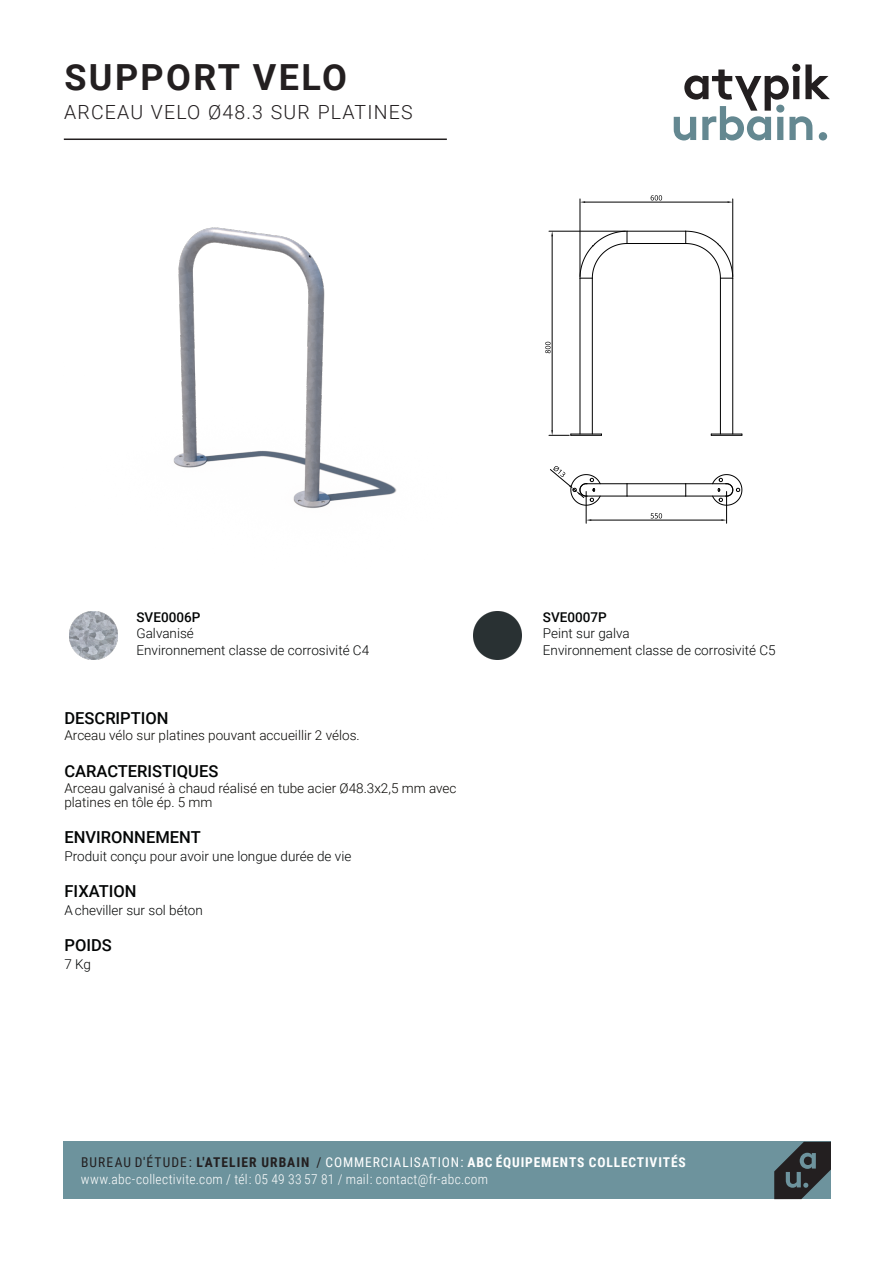
<style>
.page{position:relative;width:894px;height:1263px;background:#fff}
.page>*{position:absolute;margin:0;border:0;box-sizing:border-box;transform-origin:0 0}
.t1{font:700 36px "Roboto";letter-spacing:.065em;color:#231f20}
.t2{font:300 19.5px "Roboto";letter-spacing:.06em;color:#231f20}
.t3{font:500 16.5px "Roboto";color:#030505}
.t4{font:300 13.5px/16.5px "Roboto";color:#030505}
.t5{font:300 13.5px/16.2px "Roboto Condensed";letter-spacing:.02em;color:#fff}
.t6{font:300 13.5px/13.5px "Roboto";color:#080704}
.t7{font:500 13.5px "Roboto";color:#030505}
.s1{color:#030505}
.s2{font-weight:400;color:#231f20}
.s3{font-weight:700;color:#231f20}
.s4{font-weight:400}
.s5{font-weight:700}
</style>
<div class="page">
<div style="left:64px;top:1142px;width:766px;height:57px;background:#6d939d"></div>
<svg style="left:673px;top:64px;width:156px;height:76px"></svg>
<hr style="left:64px;top:139px;width:382px;height:1px;background:#231f20">
<svg style="left:774px;top:1142px;width:56px;height:57px"></svg>
<img style="left:70px;top:612px;width:47px;height:47px">
<img style="left:473px;top:612px;width:48px;height:47px">
<hr style="left:732px;top:278px;width:1px;height:156px;background:#000">
<hr style="left:719px;top:278px;width:1px;height:156px;background:#000">
<hr style="left:626px;top:231px;width:59px;height:1px;background:#000">
<hr style="left:626px;top:243px;width:59px;height:1px;background:#000">
<hr style="left:579px;top:278px;width:1px;height:156px;background:#000">
<hr style="left:592px;top:278px;width:1px;height:156px;background:#000">
<svg style="left:685px;top:231px;width:48px;height:48px"></svg>
<svg style="left:579px;top:231px;width:48px;height:48px"></svg>
<hr style="left:570px;top:434px;width:31px;height:1px;background:#000">
<hr style="left:570px;top:435px;width:31px;height:1px;background:#000">
<hr style="left:711px;top:434px;width:30px;height:1px;background:#000">
<hr style="left:711px;top:435px;width:30px;height:1px;background:#000">
<hr style="left:626px;top:483px;width:59px;height:1px;background:#000">
<hr style="left:626px;top:496px;width:59px;height:1px;background:#000">
<hr style="left:685px;top:496px;width:41px;height:1px;background:#000">
<hr style="left:685px;top:483px;width:41px;height:1px;background:#000">
<hr style="left:586px;top:496px;width:40px;height:1px;background:#000">
<hr style="left:586px;top:483px;width:40px;height:1px;background:#000">
<svg style="left:626px;top:484px;width:1px;height:12px"></svg>
<svg style="left:685px;top:484px;width:1px;height:12px"></svg>
<svg style="left:711px;top:474px;width:31px;height:32px"></svg>
<hr style="left:579px;top:199px;width:1px;height:78px;background:#000">
<hr style="left:732px;top:199px;width:1px;height:78px;background:#000">
<hr style="left:585px;top:202px;width:142px;height:1px;background:#000">
<svg style="left:579px;top:201px;width:6px;height:2px"></svg>
<svg style="left:650px;top:195px;width:11px;height:5px"></svg>
<hr style="left:548px;top:231px;width:77px;height:1px;background:#000">
<hr style="left:551px;top:236px;width:1px;height:194px;background:#000">
<svg style="left:548px;top:430px;width:23px;height:6px"></svg>
<svg style="left:545px;top:342px;width:5px;height:11px"></svg>
<hr style="left:585px;top:491px;width:1px;height:32px;background:#000">
<hr style="left:726px;top:491px;width:1px;height:32px;background:#000">
<hr style="left:591px;top:520px;width:130px;height:1px;background:#000">
<svg style="left:650px;top:513px;width:11px;height:5px"></svg>
<svg style="left:550px;top:466px;width:50px;height:40px"></svg>
<img style="left:173px;top:227px;width:224px;height:282px">
<h1 class="t1" style="left:64px;top:63px;width:284px">SUPPORT VELO</h1>
<h2 class="t2" style="left:64px;top:105px;width:349px">ARCEAU VELO Ø48.3 SUR PLATINES</h2>
<p class="t7" style="left:136px;top:612px;width:65px">SVE0006P</p>
<p class="t4" style="left:136px;top:627px;width:234px">Galvanisé<br>Environnement classe de corrosivité C4</p>
<p class="t3" style="left:64px;top:711px;width:106px">DESCRIPTION</p>
<p class="t6" style="left:64px;top:730px;width:297px">Arceau vélo sur platines pouvant accueillir 2 vélos<span class="s1">.</span></p>
<p class="t3" style="left:64px;top:764px;width:155px">CARACTERISTIQUES</p>
<p class="t6" style="left:64px;top:783px;width:393px">Arceau galvanisé à chaud réalisé en tube acier Ø48.3x2,5 mm avec platines en tôle ép. 5 mm</p>
<p class="t3" style="left:64px;top:831px;width:138px">ENVIRONNEMENT</p>
<p class="t4" style="left:64px;top:849px;width:288px">Produit conçu pour avoir une longue durée de vie</p>
<p class="t3" style="left:64px;top:885px;width:74px">FIXATION</p>
<p class="t4" style="left:64px;top:903px;width:140px">Acheviller sur sol béton</p>
<p class="t3" style="left:64px;top:939px;width:49px">POIDS</p>
<p class="t4" style="left:64px;top:957px;width:28px">7 Kg</p>
<p class="t7" style="left:542px;top:612px;width:65px">SVE0007P</p>
<p class="t4" style="left:542px;top:627px;width:234px">Peint sur galva<br>Environnement classe de corrosivité C5</p>
<p class="t5" style="left:81px;top:1156px;width:606px"><span class="s2">BUREAU D'ÉTUDE:</span> <span class="s3">L'ATELIER URBAIN</span> <span class="s2">/</span> <span class="s4">COMMERCIALISATION:</span> <span class="s5">ABC ÉQUIPEMENTS COLLECTIVITÉS </span>www.abc-collectivite.com / tél: 05 49 33 57 81 / mail: contact@fr-abc.com</p>
</div>
